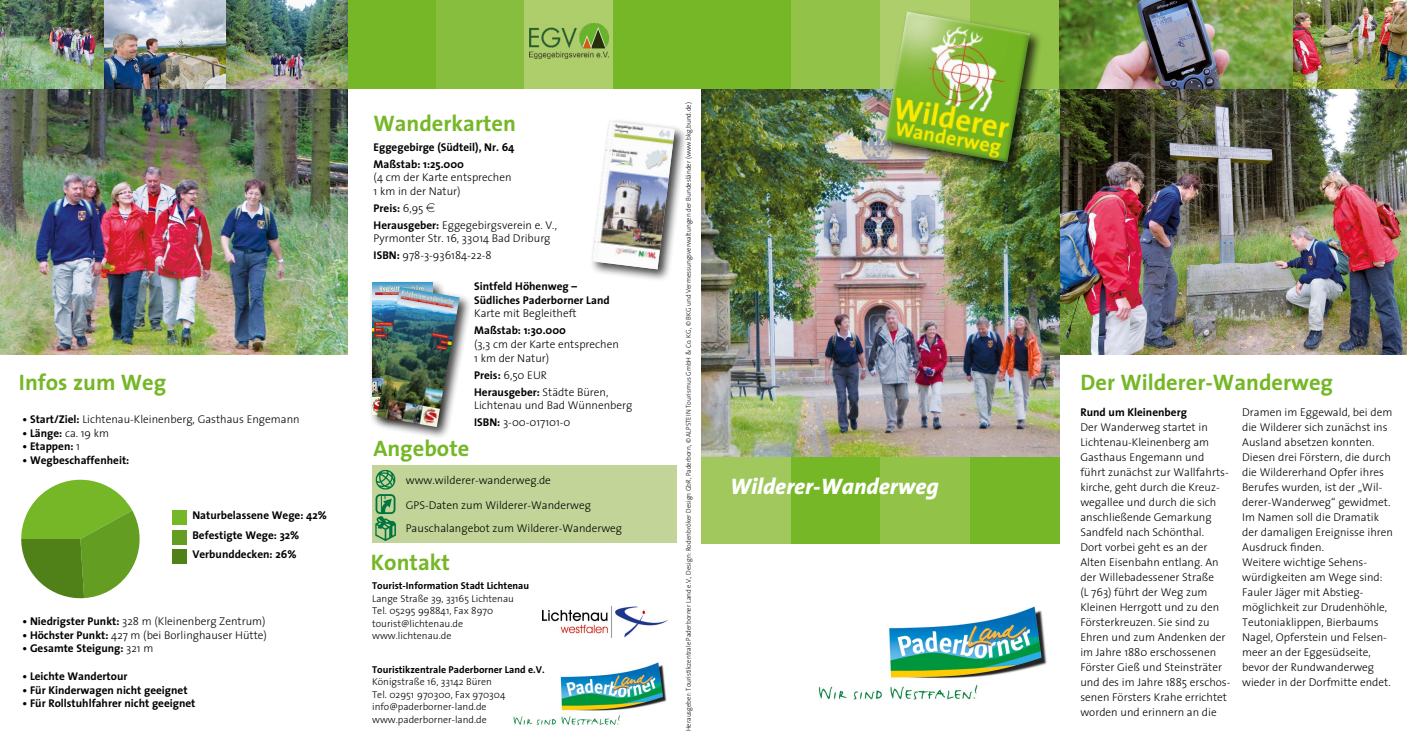
<style>
.page{position:relative;width:1407px;height:745px;background:#fff}
.page>*{position:absolute;margin:0;border:0;box-sizing:border-box;transform-origin:0 0}
.t1{font:700 22.5px "The Sans";color:#75b726}
.t2{font:italic 800 22.5px "The Sans";color:#fff}
.t3{font:300 11.25px/15px "The Sans";color:#000}
.t4{font:700 11.25px/19.1px "The Sans";color:#000}
.t5{font:300 10px/12.5px "The Sans";color:#000}
.t6{font:700 10px "The Sans";color:#000}
.t7{font:300 6.88px "The Sans";color:#000}
.s1{font-weight:700}
.s2{font-weight:300}
</style>
<div class="page">
<img style="left:1059px;top:89px;width:348px;height:265px">
<img style="left:0;top:89px;width:347px;height:265px">
<div style="left:347px;top:0;width:89px;height:89px;background:#75b726"></div>
<div style="left:436px;top:0;width:88px;height:89px;background:#88be3d"></div>
<div style="left:613px;top:0;width:89px;height:89px;background:#75b726"></div>
<img style="left:702px;top:89px;width:357px;height:368px">
<div style="left:702px;top:0;width:89px;height:89px;background:#75b726"></div>
<div style="left:791px;top:0;width:90px;height:89px;background:#93c248"></div>
<div style="left:881px;top:0;width:89px;height:89px;background:#adce6b"></div>
<div style="left:970px;top:0;width:89px;height:89px;background:#93c248"></div>
<div style="left:791px;top:457px;width:90px;height:86px;background:#75b726"></div>
<div style="left:702px;top:457px;width:89px;height:86px;background:#a0c85c"></div>
<div style="left:881px;top:457px;width:89px;height:86px;background:#93c248"></div>
<div style="left:970px;top:457px;width:89px;height:86px;background:#75b726"></div>
<div style="left:882px;top:9px;width:161px;height:166px;background:#000;opacity:.75"></div>
<img style="left:884px;top:12px;width:146px;height:150px">
<div style="left:372px;top:465px;width:305px;height:77px;background:#c2d497"></div>
<svg style="left:375px;top:470px;width:21px;height:45px"></svg>
<div style="left:375px;top:494px;width:20px;height:19px;border:2px solid #007540;border-radius:4px"></div>
<img style="left:376px;top:516px;width:19px;height:24px">
<div style="left:172px;top:510px;width:14px;height:14px;background:#75b726"></div>
<div style="left:172px;top:530px;width:14px;height:14px;background:#639d21"></div>
<div style="left:172px;top:549px;width:14px;height:14px;background:#4f8118"></div>
<img style="left:1059px;top:0;width:348px;height:89px">
<img style="left:0;top:0;width:347px;height:89px">
<svg style="left:21px;top:479px;width:119px;height:119px"></svg>
<div style="left:589px;top:118px;width:99px;height:164px;background:#000;opacity:.75"></div>
<img style="left:592px;top:121px;width:83px;height:148px">
<div style="left:524px;top:0;width:89px;height:89px;background:#adce6b"></div>
<img style="left:529px;top:23px;width:79px;height:35px">
<img style="left:542px;top:606px;width:125px;height:31px">
<div style="left:369px;top:279px;width:77px;height:149px;background:#f7f7f7"></div>
<img style="left:372px;top:282px;width:60px;height:132px">
<div style="left:375px;top:284px;width:98px;height:156px;background:#000;opacity:.75"></div>
<img style="left:377px;top:287px;width:82px;height:140px">
<img style="left:818px;top:606px;width:229px;height:94px">
<img style="left:513px;top:662px;width:154px;height:64px">
<h1 class="t1" style="left:19px;top:363px;width:149px">Infos zum Weg</h1>
<p class="t3" style="left:23px;top:411px;width:279px"><span class="s1">• Start/Ziel:</span> Lichtenau-Kleinenberg, Gasthaus Engemann</p>
<p class="t4" style="left:23px;top:423px;width:88px">• Länge: <span class="s2">ca. 19 km</span></p>
<p class="t4" style="left:23px;top:436px;width:59px">• Etappen: <span class="s2">1</span></p>
<p class="t4" style="left:23px;top:450px;width:108px">• Wegbeschaffenheit:</p>
<p class="t4" style="left:192px;top:505px;width:136px">Naturbelassene Wege: 42%<br>Befestigte Wege: 32%<br>Verbunddecken: 26%</p>
<p class="t3" style="left:23px;top:612px;width:245px"><span class="s1">• Niedrigster Punkt:</span> 328 m (Kleinenberg Zentrum)</p>
<p class="t3" style="left:23px;top:626px;width:246px"><span class="s1">• Höchster Punkt:</span> 427 m (bei Borlinghauser Hütte)</p>
<p class="t4" style="left:23px;top:638px;width:132px">• Gesamte Steigung: <span class="s2">321 m</span></p>
<p class="t4" style="left:23px;top:665px;width:106px">• Leichte Wandertour</p>
<p class="t4" style="left:23px;top:679px;width:167px">• Für Kinderwagen nicht geeignet</p>
<p class="t4" style="left:23px;top:693px;width:174px">• Für Rollstuhlfahrer nicht geeignet</p>
<h1 class="t1" style="left:373px;top:104px;width:144px">Wanderkarten</h1>
<p class="t4" style="left:374px;top:138px;width:142px;line-height:17px">Eggegebirge (Südteil), Nr. 64<br>Maßstab: 1:25.000</p>
<p class="t3" style="left:374px;top:170px;width:139px;line-height:13.5px">(4 cm der Karte entsprechen<br>1 km in der Natur)</p>
<p class="t3" style="left:374px;top:199px;width:185px;line-height:17px"><span class="s1">Preis:</span> 6,95<br><span class="s1">Herausgeber:</span> Eggegebirgsverein e. V.,</p>
<p class="t3" style="left:374px;top:229px;width:178px;line-height:17px">Pyrmonter Str. 16, 33014 Bad Driburg<br><span class="s1">ISBN:</span> 978-3-936184-22-8</p>
<p class="t4" style="left:474px;top:279px;width:137px;line-height:13.5px">Sintfeld Höhenweg –<br>Südliches Paderborner Land</p>
<p class="t3" style="left:474px;top:305px;width:104px">Karte mit Begleitheft</p>
<p class="t4" style="left:474px;top:320px;width:93px">Maßstab: 1:30.000</p>
<p class="t3" style="left:474px;top:337px;width:146px;line-height:13.5px">(3,3 cm der Karte entsprechen<br>1 km der Natur)</p>
<p class="t3" style="left:474px;top:365px;width:136px;line-height:17px"><span class="s1">Preis:</span> 6,50 EUR<br><span class="s1">Herausgeber:</span> Städte Büren,</p>
<p class="t3" style="left:474px;top:396px;width:160px;line-height:17px">Lichtenau und Bad Wünnenberg<br><span class="s1">ISBN:</span> 3-00-017101-0</p>
<h1 class="t1" style="left:373px;top:429px;width:98px">Angebote</h1>
<p class="t3" style="left:406px;top:471px;width:147px">www.wilderer-wanderweg.de</p>
<p class="t3" style="left:406px;top:492px;width:218px;line-height:23.6px">GPS-Daten zum Wilderer-Wanderweg<br>Pauschalangebot zum Wilderer-Wanderweg</p>
<h1 class="t1" style="left:371px;top:543px;width:81px">Kontakt</h1>
<p class="t6" style="left:372px;top:577px;width:158px">Tourist-Information Stadt Lichtenau</p>
<p class="t5" style="left:372px;top:591px;width:143px">Lange Straße 39, 33165 Lichtenau<br>Tel. 05295 998841, Fax 8970 tourist@lichtenau.de www.lichtenau.de</p>
<p class="t6" style="left:372px;top:660px;width:174px">Touristikzentrale Paderborner Land e.V.</p>
<p class="t5" style="left:372px;top:674px;width:135px">Königstraße 16, 33142 Büren<br>Tel. 02951 970300, Fax 970304 info@paderborner-land.de www.paderborner-land.de</p>
<p class="t7" style="left:683px;top:730px;width:630px;rotate:-90deg">Herausgeber: Touristikzentrale Paderborner Land e.V., Design: Rodenbröker Design GbR, Paderborn, © ALPSTEIN Tourismus GmbH &amp; Co. KG, © BKG und Vermessungsverwaltungen der Bundesländer (www.bkg.bund.de)</p>
<h1 class="t2" style="left:730px;top:467px;width:210px">Wilderer-Wanderweg</h1>
<h1 class="t1" style="left:1080px;top:363px;width:254px">Der Wilderer-Wanderweg</h1>
<p class="t4" style="left:1080px;top:401px;width:108px">Rund um Kleinenberg</p>
<p class="t3" style="left:1080px;top:418px;width:151px">Der Wanderweg startet in<br>Lichtenau-Kleinenberg am<br>Gasthaus Engemann und führt zunächst zur Wallfahrts&shy;kirche, geht durch die Kreuz&shy;wegallee und durch die sich anschließende Gemarkung<br>Sandfeld nach Schönthal.<br>Dort vorbei geht es an der<br>Alten Eisenbahn entlang. An der Willebadessener Straße<br>(L 763) führt der Weg zum<br>Kleinen Herrgott und zu den<br>Försterkreuzen. Sie sind zu<br>Ehren und zum Andenken der im Jahre 1880 erschossenen<br>Förster Gieß und Steinsträter und des im Jahre 1885 erschos&shy;senen Försters Krahe errichtet worden und erinnern an die</p>
<p class="t3" style="left:1242px;top:403px;width:152px">Dramen im Eggewald, bei dem die Wilderer sich zunächst ins<br>Ausland absetzen konnten.<br>Diesen drei Förstern, die durch die Wildererhand Opfer ihres<br>Berufes wurden, ist der „Wil&shy;derer-Wanderweg“ gewidmet.<br>Im Namen soll die Dramatik der damaligen Ereignisse ihren<br>Ausdruck finden.<br>Weitere wichtige Sehens&shy;würdigkeiten am Wege sind:<br>Fauler Jäger mit Abstieg&shy;möglichkeit zur Drudenhöhle,<br>Teutoniaklippen, Bierbaums<br>Nagel, Opferstein und Felsen&shy;meer an der Eggesüdseite, bevor der Rundwanderweg wieder in der Dorfmitte endet.</p>
</div>
